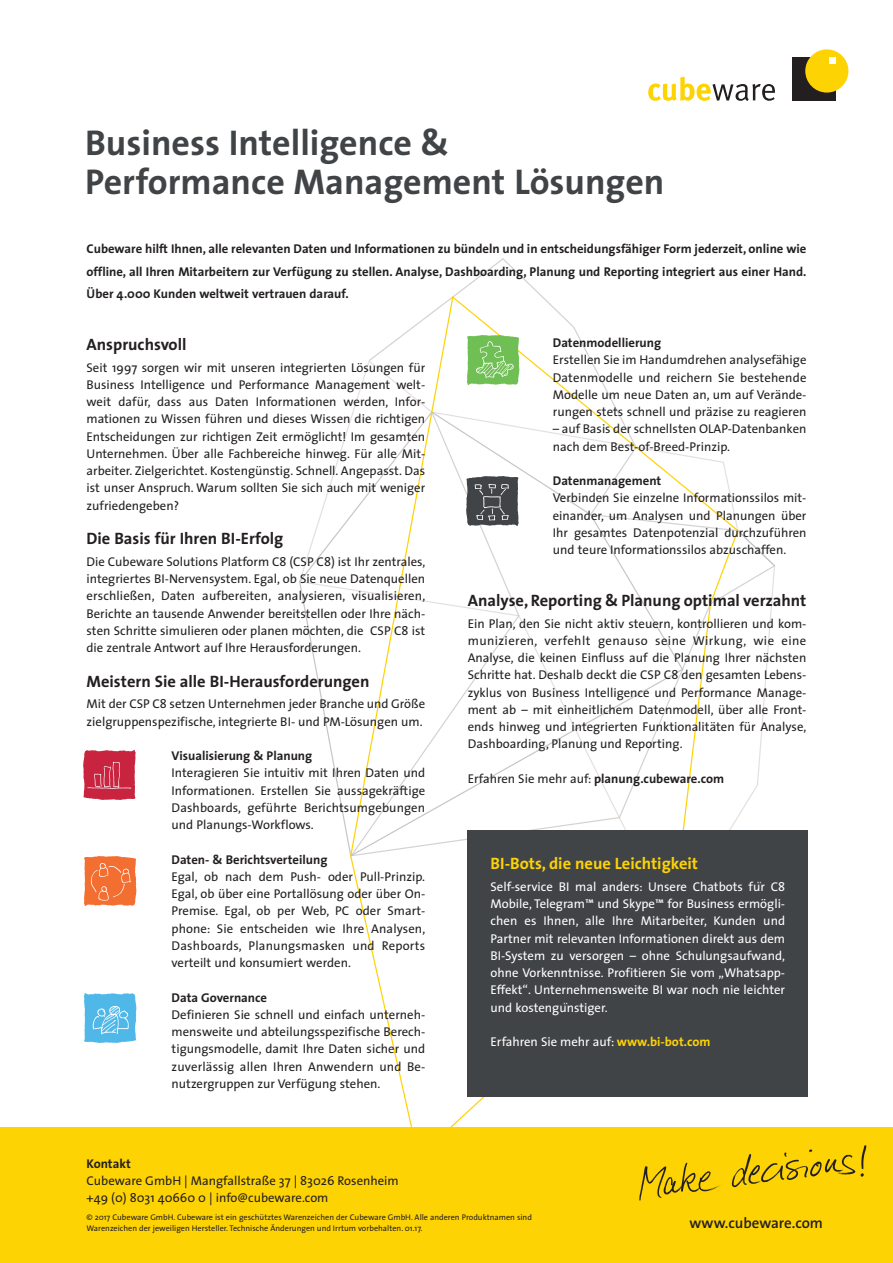
<style>
.page{position:relative;width:893px;height:1263px;background:#fff}
.page>*{position:absolute;margin:0;border:0;box-sizing:border-box;transform-origin:0 0}
.t1{font:700 36px/39px "The Sans";color:#414447}
.t2{font:700 16.5px "The Sans";color:#231f20}
.t3{font:700 16.5px "The Sans";color:#fed304}
.t4{font:600 15px "The Sans";color:#231f20}
.t5{font:12.75px/17.2px "The Sans";color:#231f20;text-align:justify}
.t6{font:700 12.75px/22.5px "The Sans";color:#231f20;text-align:justify}
.t7{font:12.75px/17.2px "The Sans";color:#fff;text-align:justify}
.t8{font:8.25px/10.5px "The Sans";color:#231f20}
.s1{font-weight:400}
.s2{font-family:".Helvetica Neue Desk Interface";font-weight:300}
.s3{font-weight:700;color:#fed304}
</style>
<div class="page">
<svg style="left:299px;top:582px;width:50px;height:267px"></svg>
<svg style="left:299px;top:424px;width:50px;height:158px"></svg>
<svg style="left:349px;top:295px;width:390px;height:832px"></svg>
<div style="left:0;top:1127px;width:893px;height:136px;background:#fed304"></div>
<img style="left:639px;top:1145px;width:228px;height:56px">
<img style="left:83px;top:856px;width:54px;height:50px">
<img style="left:85px;top:858px;width:50px;height:46px">
<img style="left:83px;top:993px;width:51px;height:49px">
<img style="left:87px;top:994px;width:50px;height:49px">
<img style="left:464px;top:333px;width:56px;height:54px">
<img style="left:469px;top:337px;width:47px;height:49px">
<img style="left:464px;top:474px;width:56px;height:54px">
<img style="left:467px;top:477px;width:48px;height:48px">
<img style="left:83px;top:749px;width:53px;height:51px">
<img style="left:84px;top:755px;width:51px;height:43px">
<div style="left:468px;top:830px;width:340px;height:267px;background:#414447"></div>
<div style="left:792px;top:57px;width:43px;height:43px;background:#231f20"></div>
<div style="left:805px;top:49px;width:43px;height:44px;background:#fed304;border-radius:50%"></div>
<div style="left:829px;top:57px;width:6px;height:7px;background:#fff"></div>
<svg style="left:648px;top:77px;width:127px;height:24px"></svg>
<h1 class="t1" style="left:85px;top:126px;width:581px">Business Intelligence &amp;<br>Performance Management Lösungen</h1>
<p class="t6" style="left:87px;top:239px;width:721px">Cubeware hilft Ihnen, alle relevanten Daten und Informationen zu bündeln und in entscheidungsfähiger Form jederzeit, online wie offline, all Ihren Mitarbeitern zur Verfügung zu stellen. Analyse, Dashboarding, Planung und Reporting integriert aus einer Hand.<br>Über 4.000 Kunden weltweit vertrauen darauf.</p>
<p class="t2" style="left:87px;top:338px;width:101px">Anspruchsvoll</p>
<p class="t5" style="left:87px;top:360px;width:340px">Seit 1997 sorgen wir mit unseren integrierten Lösungen für Business Intelligence und Performance Management welt&shy;weit dafür, dass aus Daten Informationen werden, Infor&shy;mationen zu Wissen führen und dieses Wissen die richtigen Entscheidungen zur richtigen Zeit ermöglicht! Im gesamten Unternehmen. Über alle Fachbereiche hinweg. Für alle Mit&shy;arbeiter. Zielgerichtet. Kostengünstig. Schnell. Angepasst. Das ist unser Anspruch. Warum sollten Sie sich auch mit weniger zufriedengeben?</p>
<p class="t2" style="left:87px;top:532px;width:198px">Die Basis für Ihren BI-Erfolg</p>
<p class="t5" style="left:87px;top:554px;width:340px">Die Cubeware Solutions Platform C8 (CSP C8) ist Ihr zentrales, integriertes BI-Nervensystem. Egal, ob Sie neue Datenquellen erschließen, Daten aufbereiten, analysieren, visualisieren, Berichte an tausende Anwender bereitstellen oder Ihre näch&shy;sten Schritte simulieren oder planen möchten, die CSP C8 ist die zentrale Antwort auf Ihre Herausforderungen.</p>
<p class="t2" style="left:87px;top:674px;width:284px">Meistern Sie alle BI-Herausforderungen</p>
<p class="t5" style="left:87px;top:697px;width:340px">Mit der CSP C8 setzen Unternehmen jeder Branche und Größe zielgruppenspezifische, integrierte BI- und PM-Lösungen um.</p>
<p class="t6" style="left:172px;top:746px;width:142px">Visualisierung &amp; Planung</p>
<p class="t5" style="left:172px;top:766px;width:255px">Interagieren Sie intuitiv mit Ihren Daten und Informationen. Erstellen Sie aussagekräftige Dashboards, geführte Berichtsumgebungen und Planungs-Workflows.</p>
<p class="t6" style="left:172px;top:849px;width:157px">Daten- &amp; Berichtsverteilung</p>
<p class="t5" style="left:172px;top:869px;width:255px">Egal, ob nach dem Push- oder Pull-Prinzip.<br>Egal, ob über eine Portallösung oder über On-Premise. Egal, ob per Web, PC oder Smart&shy;phone: Sie entscheiden wie Ihre Analysen, Dashboards, Planungsmasken und Reports verteilt und konsumiert werden.</p>
<p class="t6" style="left:172px;top:987px;width:97px">Data Governance</p>
<p class="t5" style="left:172px;top:1007px;width:255px">Definieren Sie schnell und einfach unterneh&shy;mensweite und abteilungsspezifische Berech&shy;tigungsmodelle, damit Ihre Daten sicher und zuverlässig allen Ihren Anwendern und Be&shy;nutzergruppen zur Verfügung stehen.</p>
<p class="t6" style="left:87px;top:1153px;width:46px">Kontakt</p>
<p class="t5" style="left:87px;top:1173px;width:314px">Cubeware GmbH | Mangfallstraße 37 | 83026 Rosenheim +49 (0) 8031 40660 0 | info@cubeware.com</p>
<p class="t6" style="left:553px;top:333px;width:110px">Datenmodellierung</p>
<p class="t5" style="left:553px;top:353px;width:255px">Erstellen Sie im Handumdrehen analysefähige Datenmodelle und reichern Sie bestehende Modelle um neue Daten an, um auf Verände&shy;rungen stets schnell und präzise zu reagieren</p>
<p class="t5" style="left:553px;top:422px;width:255px">– auf Basis der schnellsten OLAP-Datenbanken nach dem Best-of-Breed-Prinzip.</p>
<p class="t6" style="left:553px;top:471px;width:110px">Datenmanagement</p>
<p class="t5" style="left:553px;top:491px;width:255px">Verbinden Sie einzelne Informationssilos mit&shy;einander, um Analysen und Planungen über Ihr gesamtes Datenpotenzial durchzuführen und teure Informationssilos abzuschaffen.</p>
<p class="t2" style="left:468px;top:594px;width:340px">Analyse, Reporting &amp; Planung optimal verzahnt</p>
<p class="t5" style="left:468px;top:616px;width:340px">Ein Plan, den Sie nicht aktiv steuern, kontrollieren und kom&shy;munizieren, verfehlt genauso seine Wirkung, wie eine Analyse, die keinen Einfluss auf die Planung Ihrer nächsten Schritte hat. Deshalb deckt die CSP C8 den gesamten Lebens&shy;zyklus von Business Intelligence und Performance Manage&shy;ment ab – mit einheitlichem Datenmodell, über alle Front&shy;ends hinweg und integrierten Funktionalitäten für Analyse, Dashboarding, Planung und Reporting.</p>
<p class="t6" style="left:468px;top:768px;width:258px"><span class="s1">Erfahren Sie mehr auf:</span> planung.cubeware.com</p>
<p class="t3" style="left:490px;top:857px;width:209px">BI-Bots, die neue Leichtigkeit</p>
<p class="t7" style="left:490px;top:879px;width:296px">Self-service BI mal anders: Unsere Chatbots fu<span class="s2">̈</span>r C8<br>Mobile, Telegram™ und Skype™ for Business ermögli&shy;chen es Ihnen, alle Ihre Mitarbeiter, Kunden und Partner mit relevanten Informationen direkt aus dem BI-System zu versorgen – ohne Schulungsaufwand, ohne Vorkenntnisse. Profitieren Sie vom „Whatsapp-Effekt“. Unternehmensweite BI war noch nie leichter und kostengu<span class="s2">̈</span>nstiger.</p>
<p class="t7" style="left:490px;top:1034px;width:222px">Erfahren Sie mehr auf: <span class="s3">www.bi-bot.com</span></p>
<p class="t8" style="left:87px;top:1213px;width:447px">© 2017 Cubeware GmbH. Cubeware ist ein geschütztes Warenzeichen der Cubeware GmbH. Alle anderen Produktnamen sind<br>Warenzeichen der jeweiligen Hersteller. Technische Änderungen und Irrtum vorbehalten. 01.17.</p>
<p class="t4" style="left:690px;top:1217px;width:135px">www.cubeware.com</p>
</div>
